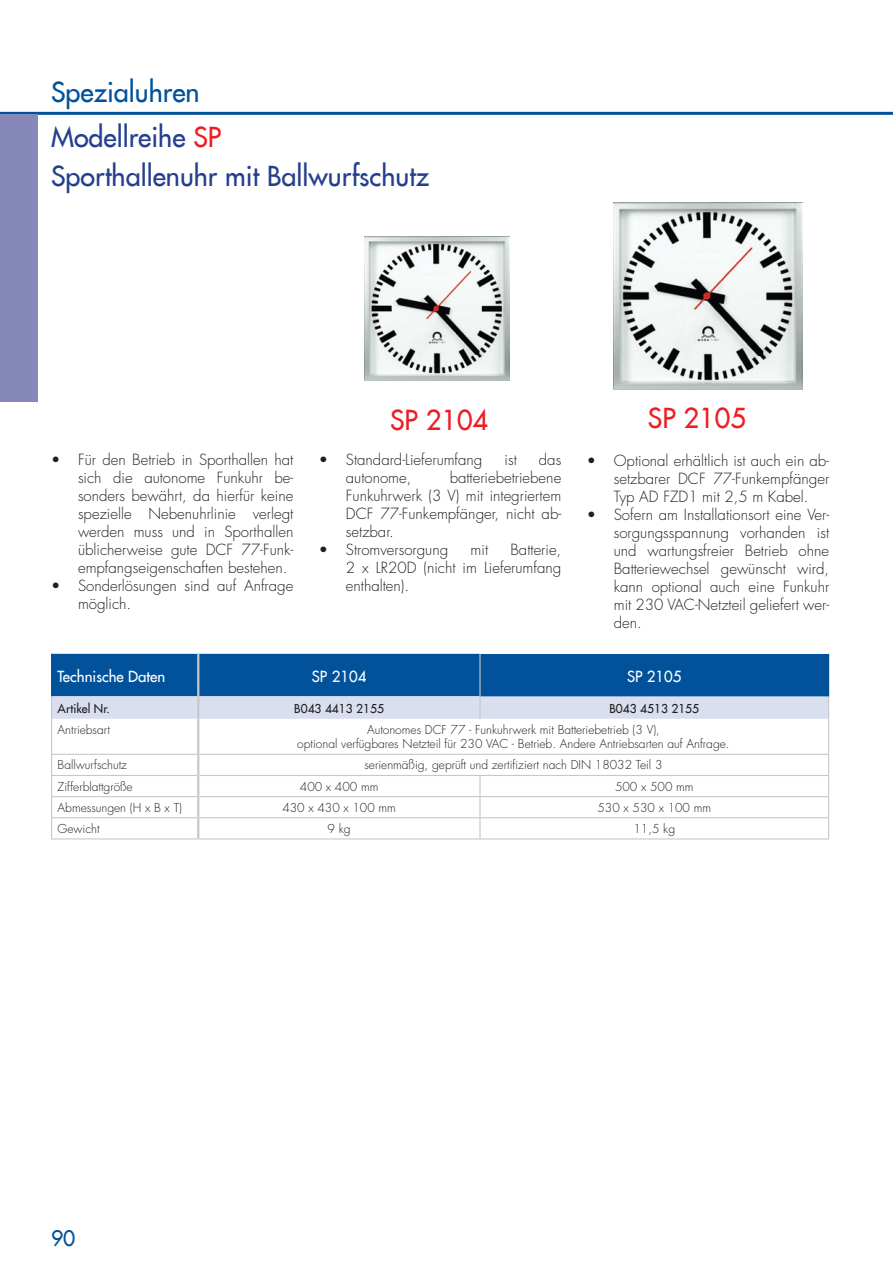
<style>
.page{position:relative;width:893px;height:1263px;background:#fff}
.page>*{position:absolute;margin:0;border:0;box-sizing:border-box;transform-origin:0 0}
.t1{font:27px "Futura LT";color:#253f8e}
.t2{font:27px "Futura LT";color:#01529b}
.t3{font:27px "Futura LT";color:#ee1d23}
.t4{font:21px "Futura LT";color:#01529b}
.t5{font:300 15px/18px "Futura LT";color:#231f20;text-align:justify}
.t6{font:15px "Futura LT";color:#fff}
.t7{font:300 12px/14.4px "Futura LT";color:#231f20;text-align:center}
.t8{font:12px "Futura LT";color:#231f20}
.s1{color:#ee1d23}
</style>
<div class="page">
<hr style="left:0;top:112px;width:893px;height:3px;background:#01529b">
<div style="left:0;top:115px;width:38px;height:287px;background:#8688ba"></div>
<svg style="left:51px;top:654px;width:778px;height:65px;background:#4d83b8"></svg>
<hr style="left:51px;top:719px;width:1px;height:35px;background:#c7c8ca">
<hr style="left:828px;top:719px;width:1px;height:35px;background:#c7c8ca">
<hr style="left:51px;top:754px;width:146px;height:1px;background:#c7c8ca">
<hr style="left:199px;top:754px;width:281px;height:1px;background:#c7c8ca">
<hr style="left:480px;top:754px;width:349px;height:1px;background:#c7c8ca">
<hr style="left:51px;top:775px;width:146px;height:1px;background:#c7c8ca">
<hr style="left:199px;top:775px;width:281px;height:1px;background:#c7c8ca">
<hr style="left:480px;top:775px;width:349px;height:1px;background:#c7c8ca">
<hr style="left:479px;top:776px;width:2px;height:20px;background:#c7c8ca">
<hr style="left:51px;top:796px;width:146px;height:1px;background:#c7c8ca">
<hr style="left:199px;top:796px;width:281px;height:1px;background:#c7c8ca">
<hr style="left:480px;top:796px;width:349px;height:1px;background:#c7c8ca">
<hr style="left:479px;top:797px;width:2px;height:20px;background:#c7c8ca">
<hr style="left:51px;top:817px;width:146px;height:1px;background:#c7c8ca">
<svg style="left:51px;top:755px;width:1px;height:83px"></svg>
<hr style="left:199px;top:817px;width:281px;height:1px;background:#c7c8ca">
<hr style="left:480px;top:817px;width:349px;height:1px;background:#c7c8ca">
<hr style="left:479px;top:818px;width:2px;height:20px;background:#c7c8ca">
<svg style="left:828px;top:755px;width:1px;height:83px"></svg>
<hr style="left:51px;top:838px;width:147px;height:1px;background:#c7c8ca">
<hr style="left:198px;top:838px;width:282px;height:1px;background:#c7c8ca">
<hr style="left:480px;top:838px;width:349px;height:1px;background:#c7c8ca">
<hr style="left:197px;top:654px;width:2px;height:42px;background:#c7c8ca">
<hr style="left:197px;top:696px;width:2px;height:23px;background:#c7c8ca">
<hr style="left:197px;top:719px;width:2px;height:35px;background:#c7c8ca">
<hr style="left:197px;top:754px;width:2px;height:21px;background:#c7c8ca">
<hr style="left:197px;top:775px;width:2px;height:22px;background:#c7c8ca">
<hr style="left:197px;top:797px;width:2px;height:21px;background:#c7c8ca">
<hr style="left:197px;top:818px;width:2px;height:20px;background:#c7c8ca">
<hr style="left:51px;top:654px;width:1px;height:42px;background:#01529b">
<hr style="left:828px;top:654px;width:1px;height:42px;background:#01529b">
<img style="left:364px;top:236px;width:146px;height:145px">
<img style="left:614px;top:202px;width:188px;height:187px">
<h1 class="t2" style="left:51px;top:75px;width:150px">Spezialuhren</h1>
<h1 class="t1" style="left:51px;top:119px;width:172px">Modellreihe <span class="s1">SP</span></h1>
<h1 class="t1" style="left:51px;top:159px;width:380px">Sporthallenuhr mit Ballwurfschutz</h1>
<p class="t5" style="left:78px;top:451px;width:217px;text-indent:-27px">• Für den Betrieb in Sporthallen hat sich die autonome Funkuhr be&shy;sonders bewährt, da hierfür keine spezielle Nebenuhrlinie verlegt werden muss und in Sporthallen üblicherweise gute DCF 77-Funk&shy;empfangseigenschaften bestehen.</p>
<p class="t5" style="left:78px;top:577px;width:217px;text-indent:-27px">• Sonderlösungen sind auf Anfrage möglich.</p>
<h1 class="t3" style="left:390px;top:402px;width:100px">SP 2104</h1>
<h1 class="t3" style="left:648px;top:400px;width:100px">SP 2105</h1>
<p class="t5" style="left:319px;top:451px;width:165px">• Standard-Lieferumfang</p>
<p class="t5" style="left:505px;top:451px;width:14px">ist</p>
<p class="t5" style="left:539px;top:451px;width:24px">das</p>
<p class="t5" style="left:346px;top:469px;width:67px">autonome,</p>
<p class="t5" style="left:346px;top:469px;width:217px;text-indent:104px">batteriebetriebene Funkuhrwerk (3 V) mit integriertem DCF 77-Funkempfänger, nicht ab&shy;setzbar.</p>
<p class="t5" style="left:319px;top:541px;width:131px">• Stromversorgung</p>
<p class="t5" style="left:471px;top:541px;width:19px">mit</p>
<p class="t5" style="left:346px;top:541px;width:217px;text-indent:165px">Batterie, 2 x LR20D (nicht im Lieferumfang enthalten).</p>
<p class="t5" style="left:614px;top:452px;width:217px;text-indent:-27px">• Optional erhältlich ist auch ein ab&shy;setzbarer DCF 77-Funkempfänger Typ AD FZD1 mit 2,5 m Kabel.</p>
<p class="t5" style="left:614px;top:506px;width:217px;text-indent:-27px">• Sofern am Installationsort eine Ver&shy;sorgungsspannung vorhanden ist und wartungsfreier Betrieb ohne Batteriewechsel gewünscht wird, kann optional auch eine Funkuhr mit 230 VAC-Netzteil geliefert wer&shy;den.</p>
<p class="t6" style="left:58px;top:666px;width:109px">Technische Daten</p>
<p class="t6" style="left:312px;top:666px;width:56px">SP 2104</p>
<p class="t6" style="left:627px;top:666px;width:56px">SP 2105</p>
<p class="t8" style="left:58px;top:700px;width:54px">Artikel Nr.</p>
<p class="t8" style="left:294px;top:700px;width:91px">B043 4413 2155</p>
<p class="t8" style="left:609px;top:700px;width:91px">B043 4513 2155</p>
<p class="t7" style="left:58px;top:723px;width:54px">Antriebsart</p>
<p class="t7" style="left:297px;top:723px;width:434px">Autonomes DCF 77 - Funkuhrwerk mit Batteriebetrieb (3 V),<br>optional verfügbares Netzteil für 230 VAC - Betrieb. Andere Antriebsarten auf Anfrage.</p>
<p class="t7" style="left:58px;top:758px;width:71px">Ballwurfschutz</p>
<p class="t7" style="left:364px;top:758px;width:300px">serienmäßig, geprüft und zertifiziert nach DIN 18032 Teil 3</p>
<p class="t7" style="left:58px;top:779px;width:77px">Zifferblattgröße</p>
<p class="t7" style="left:300px;top:779px;width:80px">400 x 400 mm</p>
<p class="t7" style="left:615px;top:779px;width:80px">500 x 500 mm</p>
<p class="t7" style="left:58px;top:800px;width:126px">Abmessungen (H x B x T)</p>
<p class="t7" style="left:282px;top:800px;width:115px">430 x 430 x 100 mm</p>
<p class="t7" style="left:597px;top:800px;width:115px">530 x 530 x 100 mm</p>
<p class="t7" style="left:58px;top:822px;width:43px">Gewicht</p>
<p class="t7" style="left:328px;top:822px;width:25px">9 kg</p>
<p class="t7" style="left:633px;top:822px;width:43px">11,5 kg</p>
<h2 class="t4" style="left:51px;top:1225px;width:26px">90</h2>
</div>
